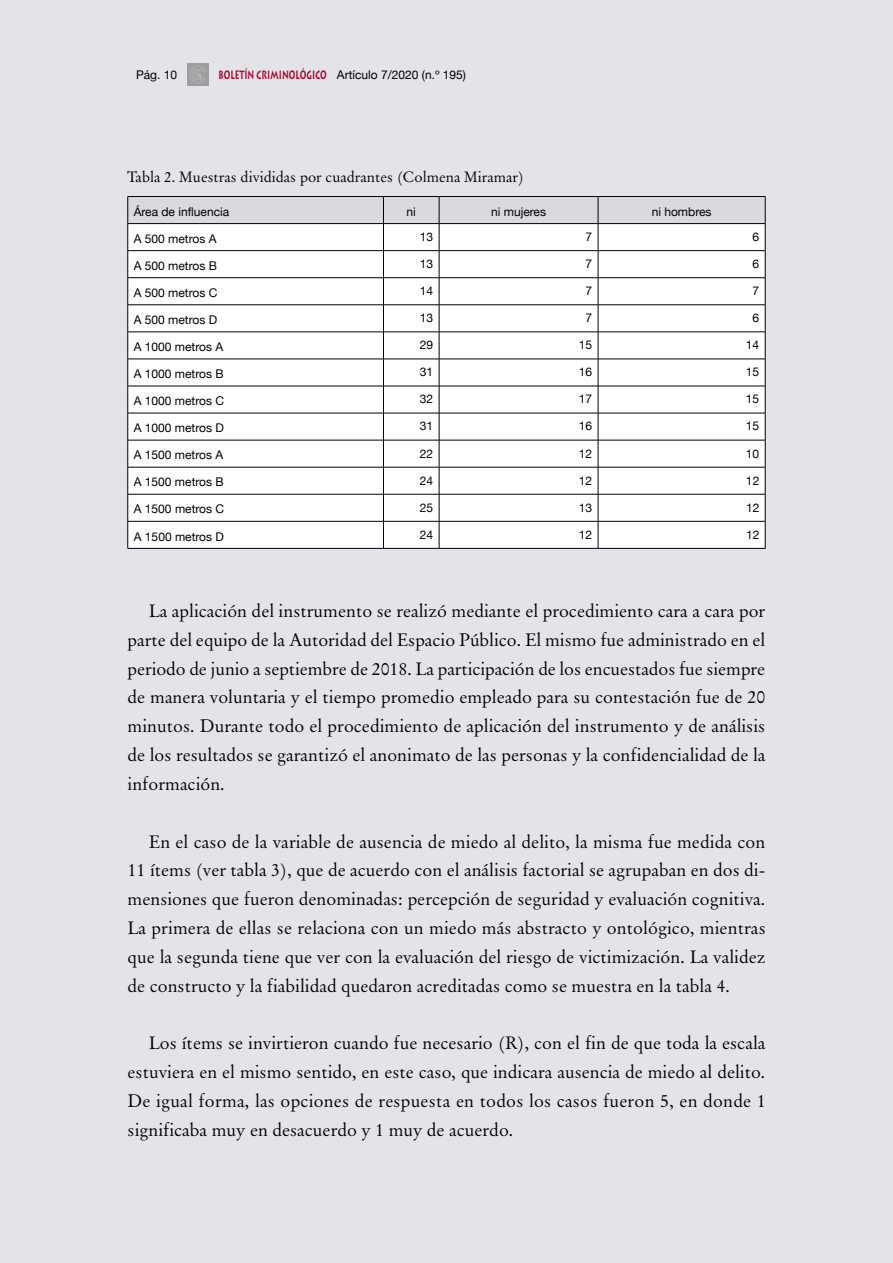
<style>
.page{position:relative;width:893px;height:1263px;background:#e3e4e8}
.page>*{position:absolute;margin:0;border:0;box-sizing:border-box;transform-origin:0 0}
.t1{font:18px/28.8px "Original Garamond BT";color:#000;text-align:justify}
.t2{font:15px "Original Garamond BT";color:#000}
.t3{font:12px "Helvetica Neue";color:#000}
.s1{font-family:"Lithos";font-weight:700;color:#ac0935}
</style>
<div class="page">
<img style="left:187px;top:64px;width:21px;height:21px">
<hr style="left:128px;top:548px;width:255px;height:1px;background:#000">
<hr style="left:383px;top:548px;width:56px;height:1px;background:#000">
<hr style="left:439px;top:548px;width:159px;height:1px;background:#000">
<hr style="left:598px;top:548px;width:167px;height:1px;background:#000">
<hr style="left:128px;top:196px;width:255px;height:1px;background:#000">
<hr style="left:383px;top:196px;width:56px;height:1px;background:#000">
<hr style="left:439px;top:196px;width:159px;height:1px;background:#000">
<hr style="left:598px;top:196px;width:167px;height:1px;background:#000">
<svg style="left:127px;top:197px;width:639px;height:351px;background:#f1f1f1"></svg>
<hr style="left:598px;top:223px;width:167px;height:1px;background:#000">
<p class="t3" style="left:136px;top:68px;width:43px">Pág. 10</p>
<p class="t3" style="left:218px;top:68px;width:249px"><span class="s1">BOLETÍN CRIMINOLÓGICO</span> Artículo 7/2020 (n.º 195)</p>
<p class="t2" style="left:128px;top:167px;width:398px">Tabla 2. Muestras divididas por cuadrantes (Colmena Miramar)</p>
<p class="t3" style="left:134px;top:204px;width:97px">Área de influencia</p>
<p class="t3" style="left:407px;top:204px;width:11px">ni</p>
<p class="t3" style="left:491px;top:204px;width:56px">ni mujeres</p>
<p class="t3" style="left:652px;top:204px;width:61px">ni hombres</p>
<p class="t3" style="left:134px;top:231px;width:84px">A 500 metros A</p>
<p class="t3" style="left:420px;top:230px;width:15px">13</p>
<p class="t3" style="left:585px;top:230px;width:8px">7</p>
<p class="t3" style="left:752px;top:230px;width:8px">6</p>
<p class="t3" style="left:134px;top:258px;width:85px">A 500 metros B</p>
<p class="t3" style="left:420px;top:257px;width:15px">13</p>
<p class="t3" style="left:585px;top:257px;width:8px">7</p>
<p class="t3" style="left:753px;top:257px;width:8px">6</p>
<p class="t3" style="left:134px;top:286px;width:85px">A 500 metros C</p>
<p class="t3" style="left:420px;top:284px;width:15px">14</p>
<p class="t3" style="left:585px;top:284px;width:8px">7</p>
<p class="t3" style="left:753px;top:284px;width:8px">7</p>
<p class="t3" style="left:134px;top:313px;width:85px">A 500 metros D</p>
<p class="t3" style="left:420px;top:311px;width:15px">13</p>
<p class="t3" style="left:585px;top:311px;width:8px">7</p>
<p class="t3" style="left:753px;top:311px;width:8px">6</p>
<p class="t3" style="left:134px;top:340px;width:91px">A 1000 metros A</p>
<p class="t3" style="left:420px;top:338px;width:15px">29</p>
<p class="t3" style="left:579px;top:338px;width:15px">15</p>
<p class="t3" style="left:746px;top:338px;width:15px">14</p>
<p class="t3" style="left:134px;top:367px;width:91px">A 1000 metros B</p>
<p class="t3" style="left:420px;top:365px;width:15px">31</p>
<p class="t3" style="left:579px;top:365px;width:15px">16</p>
<p class="t3" style="left:746px;top:365px;width:15px">15</p>
<p class="t3" style="left:134px;top:394px;width:92px">A 1000 metros C</p>
<p class="t3" style="left:420px;top:392px;width:15px">32</p>
<p class="t3" style="left:579px;top:392px;width:15px">17</p>
<p class="t3" style="left:746px;top:392px;width:15px">15</p>
<p class="t3" style="left:134px;top:421px;width:92px">A 1000 metros D</p>
<p class="t3" style="left:420px;top:419px;width:15px">31</p>
<p class="t3" style="left:579px;top:419px;width:15px">16</p>
<p class="t3" style="left:746px;top:419px;width:15px">15</p>
<p class="t3" style="left:134px;top:448px;width:91px">A 1500 metros A</p>
<p class="t3" style="left:420px;top:446px;width:15px">22</p>
<p class="t3" style="left:579px;top:446px;width:15px">12</p>
<p class="t3" style="left:746px;top:446px;width:15px">10</p>
<p class="t3" style="left:134px;top:475px;width:91px">A 1500 metros B</p>
<p class="t3" style="left:420px;top:473px;width:15px">24</p>
<p class="t3" style="left:579px;top:473px;width:15px">12</p>
<p class="t3" style="left:746px;top:473px;width:15px">12</p>
<p class="t3" style="left:134px;top:502px;width:92px">A 1500 metros C</p>
<p class="t3" style="left:420px;top:500px;width:15px">25</p>
<p class="t3" style="left:579px;top:500px;width:15px">13</p>
<p class="t3" style="left:746px;top:500px;width:15px">12</p>
<p class="t3" style="left:134px;top:529px;width:92px">A 1500 metros D</p>
<p class="t3" style="left:420px;top:527px;width:15px">24</p>
<p class="t3" style="left:579px;top:527px;width:15px">12</p>
<p class="t3" style="left:746px;top:527px;width:15px">12</p>
<p class="t1" style="left:128px;top:596px;width:639px;text-indent:21px">La aplicación del instrumento se realizó mediante el procedimiento cara a cara por parte del equipo de la Autoridad del Espacio Público. El mismo fue administrado en el periodo de junio a septiembre de 2018. La participación de los encuestados fue siempre de manera voluntaria y el tiempo promedio empleado para su contestación fue de 20 minutos. Durante todo el procedimiento de aplicación del instrumento y de análisis de los resultados se garantizó el anonimato de las personas y la confidencialidad de la información.</p>
<p class="t1" style="left:128px;top:827px;width:640px;text-indent:21px">En el caso de la variable de ausencia de miedo al delito, la misma fue medida con 11 ítems (ver tabla 3), que de acuerdo con el análisis factorial se agrupaban en dos di&shy;mensiones que fueron denominadas: percepción de seguridad y evaluación cognitiva.<br>La primera de ellas se relaciona con un miedo más abstracto y ontológico, mientras que la segunda tiene que ver con la evaluación del riesgo de victimización. La validez de constructo y la fiabilidad quedaron acreditadas como se muestra en la tabla 4.</p>
<p class="t1" style="left:128px;top:1029px;width:640px;text-indent:21px">Los ítems se invirtieron cuando fue necesario (R), con el fin de que toda la escala estuviera en el mismo sentido, en este caso, que indicara ausencia de miedo al delito.<br>De igual forma, las opciones de respuesta en todos los casos fueron 5, en donde 1 significaba muy en desacuerdo y 1 muy de acuerdo.</p>
</div>
